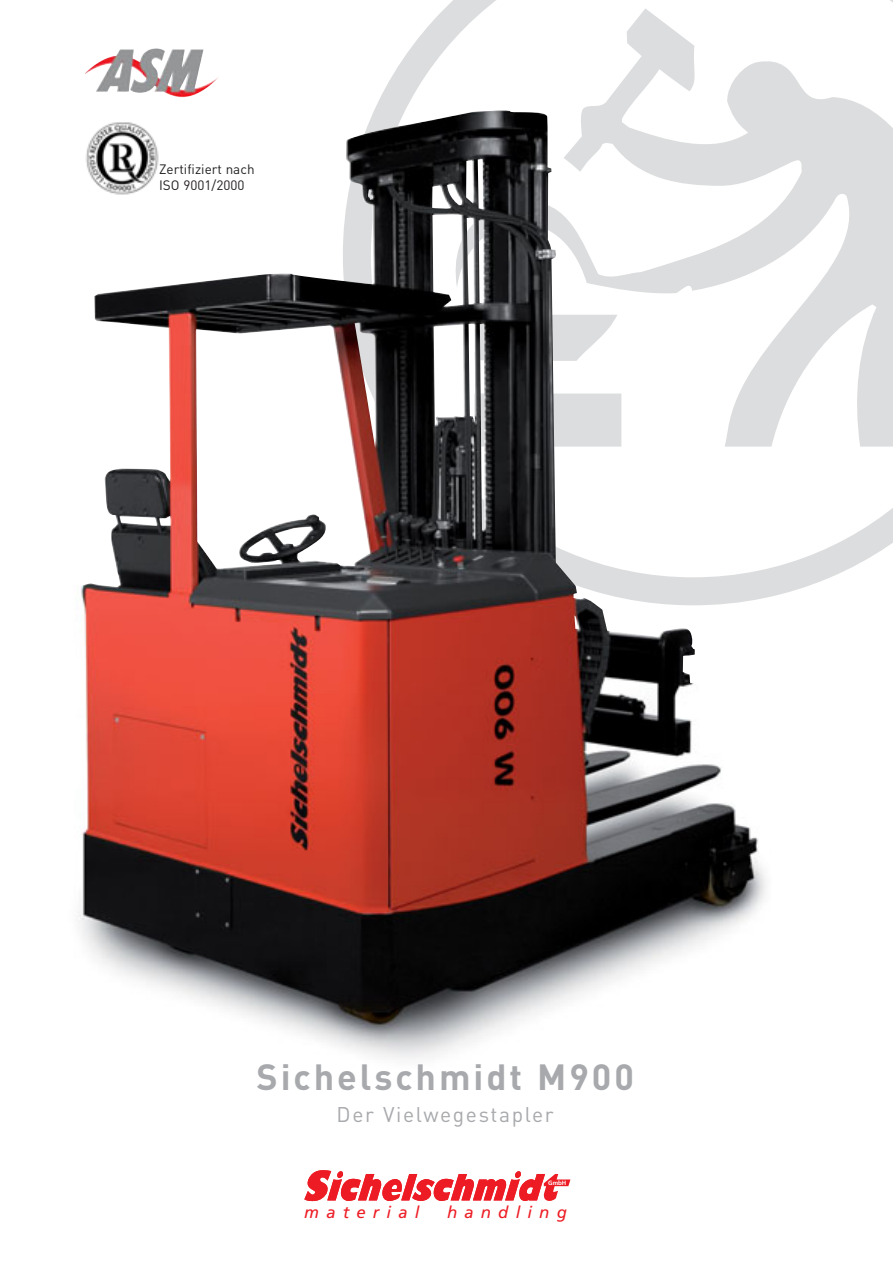
<style>
.page{position:relative;width:893px;height:1263px;background:#fff}
.page>*{position:absolute;margin:0;border:0;box-sizing:border-box;transform-origin:0 0}
.t1{font:700 36px "DIN";letter-spacing:.08em;color:#a7a9ac}
.t2{font:21px "DIN";letter-spacing:.08em;color:#a7a9ac}
.t3{font:italic 16.8px "Frutiger LT Std";letter-spacing:.43em;color:#ed1c24}
.t4{font:13.5px/16.2px "DIN";color:#231f20}
.t5{font:700 6.15px "Frutiger LT Pro";color:#fff}
</style>
<div class="page">
<svg style="left:375px;top:0;width:517px;height:591px"></svg>
<svg style="left:304px;top:1170px;width:266px;height:31px"></svg>
<img style="left:152px;top:48px;width:17px;height:31px">
<img style="left:78px;top:109px;width:716px;height:949px">
<div style="left:84px;top:121px;width:100px;height:119px;background:#fff"></div>
<img style="left:86px;top:122px;width:73px;height:73px">
<p class="t4" style="left:159px;top:163px;width:97px">Zertifiziert nach<br>ISO 9001/2000</p>
<h1 class="t1" style="left:256px;top:1065px;width:379px">Sichelschmidt M900</h1>
<h2 class="t2" style="left:337px;top:1107px;width:219px">Der Vielwegestapler</h2>
<p class="t5" style="left:548px;top:1180px;width:20px">GmbH</p>
<p class="t3" style="left:304px;top:1205px;width:117px">material</p>
<p class="t3" style="left:447px;top:1205px;width:121px">handling</p>
</div>
